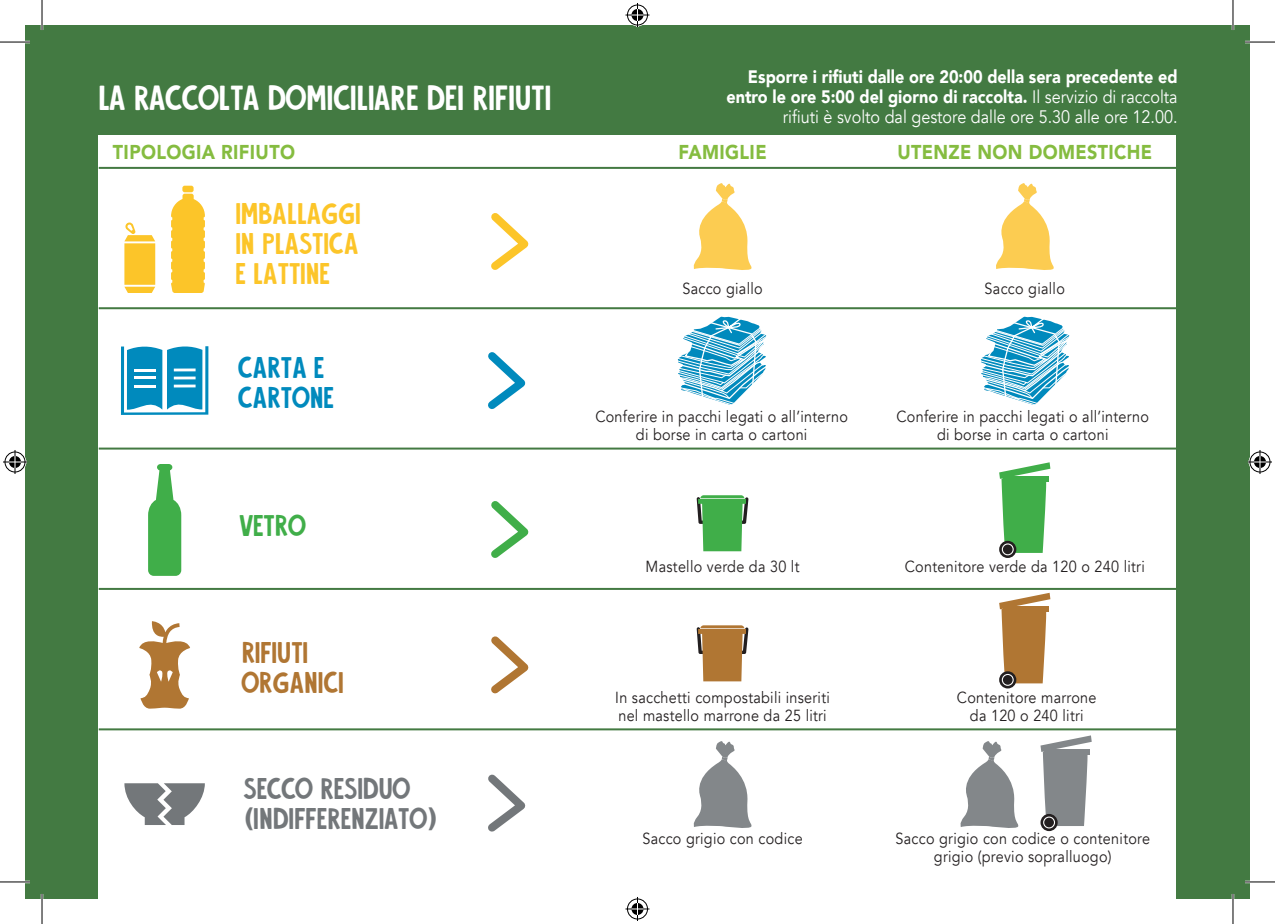
<style>
.page{position:relative;width:1275px;height:924px;background:#fff}
.page>*{position:absolute;margin:0;border:0;box-sizing:border-box;transform-origin:0 0}
.t1{font:28px "Alvania";letter-spacing:.01em;color:#fff}
.t2{font:24px/30px "Alvania";letter-spacing:.01em;color:#73777a}
.t3{font:24px/30px "Alvania";letter-spacing:.01em;color:#fcc529;text-align:justify}
.t4{font:24px/30px "Alvania";letter-spacing:.01em;color:#b07633}
.t5{font:24px/30px "Alvania";letter-spacing:.01em;color:#008abd}
.t6{font:24px "Alvania";letter-spacing:.01em;color:#40ae49}
.t7{font:900 20px "Avenir";letter-spacing:.02em;color:#85bc40;scale:.9 1}
.t8{font:900 18px/20px "Avenir";color:#fff;text-align:right;scale:.9 1}
.t9{font:16px/18px "Avenir";letter-spacing:.02em;color:#231f20;text-align:center;scale:.9 1}
.s1{font-weight:400}
</style>
<div class="page">
<div style="left:25px;top:25px;width:1225px;height:873px;background:#437a42"></div>
<div style="left:99px;top:136px;width:1077px;height:762px;background:#fff"></div>
<hr style="left:99px;top:167px;width:1077px;height:2px;background:#437a42">
<hr style="left:99px;top:307px;width:1077px;height:2px;background:#437a42">
<hr style="left:99px;top:447px;width:1077px;height:2px;background:#437a42">
<hr style="left:99px;top:587px;width:1077px;height:2px;background:#437a42">
<hr style="left:99px;top:728px;width:1077px;height:2px;background:#437a42">
<svg style="left:693px;top:183px;width:59px;height:87px"></svg>
<svg style="left:996px;top:183px;width:58px;height:87px"></svg>
<svg style="left:491px;top:636px;width:38px;height:58px"></svg>
<svg style="left:491px;top:501px;width:38px;height:57px"></svg>
<svg style="left:491px;top:213px;width:38px;height:57px"></svg>
<svg style="left:488px;top:352px;width:38px;height:57px"></svg>
<svg style="left:696px;top:495px;width:52px;height:56px"></svg>
<svg style="left:696px;top:625px;width:52px;height:56px"></svg>
<svg style="left:148px;top:464px;width:33px;height:111px"></svg>
<svg style="left:171px;top:186px;width:34px;height:107px"></svg>
<svg style="left:124px;top:222px;width:31px;height:71px"></svg>
<svg style="left:677px;top:316px;width:90px;height:89px"></svg>
<svg style="left:981px;top:316px;width:89px;height:89px"></svg>
<svg style="left:121px;top:346px;width:87px;height:69px"></svg>
<hr style="left:134px;top:368px;width:21px;height:3px;background:#fff">
<hr style="left:134px;top:376px;width:21px;height:3px;background:#fff">
<hr style="left:134px;top:384px;width:21px;height:3px;background:#fff">
<svg style="left:999px;top:462px;width:51px;height:90px"></svg>
<svg style="left:999px;top:540px;width:17px;height:17px"></svg>
<div style="left:1001px;top:543px;width:12px;height:12px;border:1px solid #fff;border-radius:50%"></div>
<svg style="left:999px;top:592px;width:51px;height:91px"></svg>
<svg style="left:999px;top:671px;width:17px;height:17px"></svg>
<div style="left:1001px;top:673px;width:12px;height:12px;border:1px solid #fff;border-radius:50%"></div>
<svg style="left:139px;top:621px;width:51px;height:87px"></svg>
<svg style="left:693px;top:741px;width:59px;height:87px"></svg>
<svg style="left:960px;top:741px;width:59px;height:87px"></svg>
<svg style="left:488px;top:774px;width:38px;height:58px"></svg>
<svg style="left:124px;top:783px;width:81px;height:41px"></svg>
<svg style="left:1040px;top:735px;width:51px;height:90px"></svg>
<svg style="left:1040px;top:813px;width:17px;height:17px"></svg>
<div style="left:1043px;top:816px;width:12px;height:12px;border:1px solid #fff;border-radius:50%"></div>
<hr style="left:0;top:41px;width:30px;height:2px;background:#fff">
<hr style="left:1245px;top:41px;width:30px;height:2px;background:#fff">
<hr style="left:0;top:880px;width:30px;height:2px;background:#fff">
<hr style="left:1245px;top:880px;width:30px;height:2px;background:#fff">
<hr style="left:41px;top:0;width:2px;height:30px;background:#fff">
<hr style="left:41px;top:893px;width:2px;height:30px;background:#fff">
<hr style="left:1231px;top:0;width:3px;height:30px;background:#fff">
<hr style="left:1231px;top:893px;width:3px;height:30px;background:#fff">
<hr style="left:0;top:42px;width:30px;height:1px;background:#000">
<hr style="left:1245px;top:42px;width:30px;height:1px;background:#000">
<hr style="left:0;top:881px;width:30px;height:1px;background:#000">
<hr style="left:1245px;top:881px;width:30px;height:1px;background:#000">
<hr style="left:42px;top:0;width:1px;height:30px;background:#000">
<hr style="left:42px;top:893px;width:1px;height:30px;background:#000">
<hr style="left:1232px;top:0;width:1px;height:30px;background:#000">
<hr style="left:1232px;top:893px;width:1px;height:30px;background:#000">
<svg style="left:625px;top:3px;width:24px;height:24px"></svg>
<svg style="left:625px;top:897px;width:24px;height:23px"></svg>
<svg style="left:3px;top:450px;width:24px;height:24px"></svg>
<svg style="left:1248px;top:450px;width:24px;height:24px"></svg>
<p class="t1" style="left:99px;top:79px;width:454px">LA RACCOLTA DOMICILIARE DEI RIFIUTI</p>
<p class="t8" style="left:726px;top:66px;width:503px">Esporre i rifiuti dalle ore 20:00 della sera precedente ed entro le ore 5:00 del giorno di raccolta. <span class="s1">Il servizio di raccolta rifiuti è svolto dal gestore dalle ore 5.30 alle ore 12.00.</span></p>
<p class="t7" style="left:113px;top:134px;width:204px">TIPOLOGIA RIFIUTO</p>
<p class="t7" style="left:678px;top:134px;width:100px">FAMIGLIE</p>
<p class="t7" style="left:897px;top:134px;width:285px">UTENZE NON DOMESTICHE</p>
<p class="t3" style="left:236px;top:201px;width:126px">IMBALLAGGI IN PLASTICA E LATTINE</p>
<p class="t5" style="left:238px;top:355px;width:98px">CARTA E<br>CARTONE</p>
<p class="t6" style="left:240px;top:509px;width:67px">VETRO</p>
<p class="t4" style="left:242px;top:639px;width:103px">RIFIUTI<br>ORGANICI</p>
<p class="t2" style="left:244px;top:775px;width:194px">SECCO RESIDUO <sup>(</sup>INDIFFERENZIATO<sup>)</sup></p>
<p class="t9" style="left:682px;top:280px;width:91px">Sacco giallo</p>
<p class="t9" style="left:984px;top:280px;width:91px">Sacco giallo</p>
<p class="t9" style="left:595px;top:408px;width:282px">Conferire in pacchi legati o all’interno di borse in carta o cartoni</p>
<p class="t9" style="left:896px;top:408px;width:282px">Conferire in pacchi legati o all’interno di borse in carta o cartoni</p>
<p class="t9" style="left:645px;top:557px;width:172px">Mastello verde da 30 lt</p>
<p class="t9" style="left:904px;top:557px;width:268px">Contenitore verde da 120 o 240 litri</p>
<p class="t9" style="left:615px;top:688px;width:240px;text-align:left">In sacchetti compostabili inseriti nel mastello marrone da 25 litri</p>
<p class="t9" style="left:957px;top:688px;width:157px">Contenitore marrone da 120 o 240 litri</p>
<p class="t9" style="left:642px;top:829px;width:180px">Sacco grigio con codice</p>
<p class="t9" style="left:895px;top:829px;width:284px">Sacco grigio con codice o contenitore grigio (previo sopralluogo)</p>
</div>
